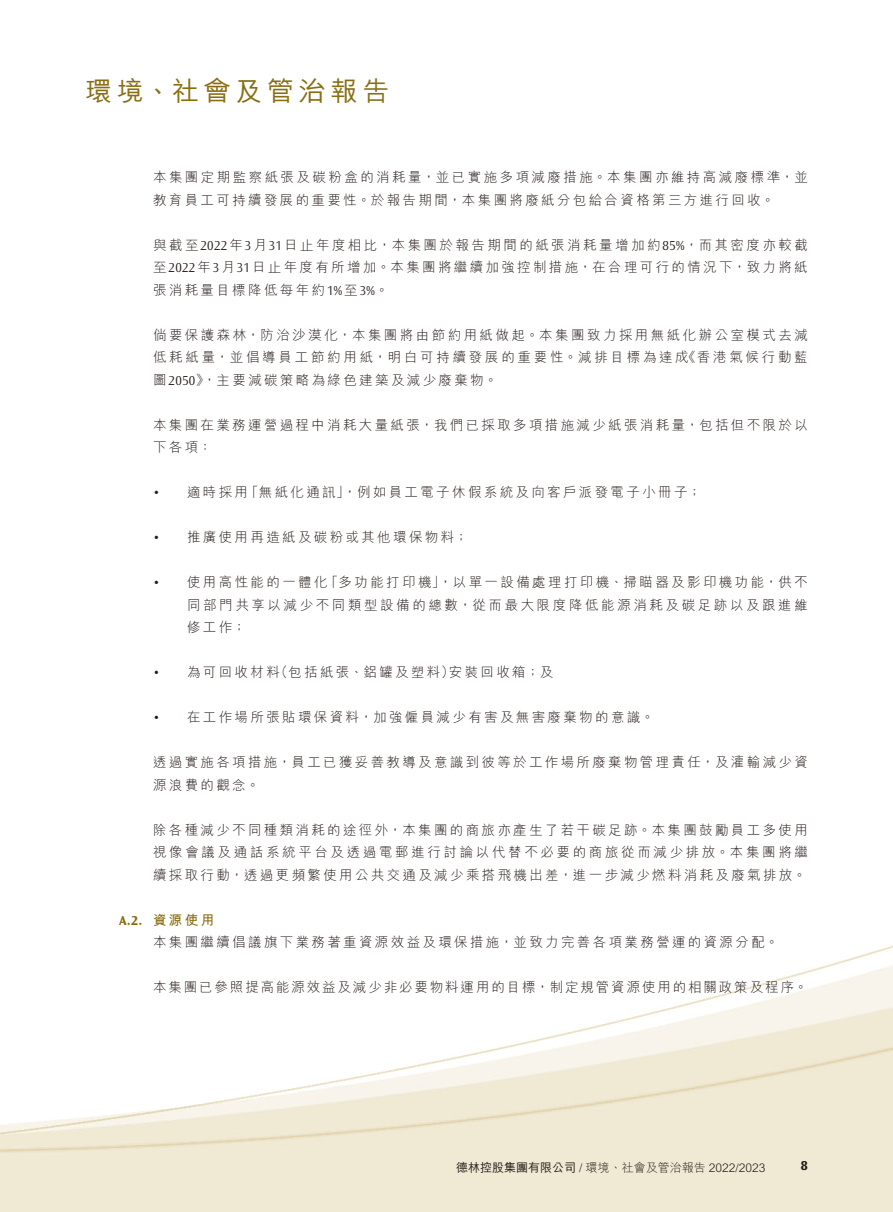
<style>
.page{position:relative;width:893px;height:1212px;background:#fff}
.page>*{position:absolute;margin:0;border:0;box-sizing:border-box;transform-origin:0 0}
.t1{font:500 27px "M Hei HK";letter-spacing:.175em;color:#886e13}
.t2{font:300 13.5px/22.5px "M Hei HK";letter-spacing:.175em;color:#231916}
.t3{font:300 13.5px "M Hei HK";letter-spacing:.14em;color:#231916}
.t4{font:300 13.5px "Ocean Sans Std";color:#231916}
.t5{font:700 13.5px "M Hei HK";color:#886e13}
.t6{font:700 13.5px "Ocean Sans Std";color:#886e13}
.t7{font:700 13.5px "Ocean Sans Std";color:#231916}
.t8{font:300 12px "M Hei HK";color:#231916}
.s1{font-family:"Ocean Sans Std"}
.s2{font-weight:500}
</style>
<div class="page">
<img style="left:0;top:945px;width:893px;height:267px">
<h1 class="t1" style="left:85px;top:72px;width:306px">環境、社會及管治報告</h1>
<p class="t2" style="left:153px;top:166px;width:656px">本集團定期監察紙張及碳粉盒的消耗量，並已實施多項減廢措施。本集團亦維持高減廢標準，並教育員工可持續發展的重要性。於報告期間，本集團將廢紙分包給合資格第三方進行回收。</p>
<p class="t2" style="left:153px;top:233px;width:656px;text-align:justify">與截至<span class="s1">2022</span>年<span class="s1">3</span>月<span class="s1">31</span>日止年度相比，本集團於報告期間的紙張消耗量增加約<span class="s1">85%</span>，而其密度亦較截至<span class="s1">2022</span>年<span class="s1">3</span>月<span class="s1">31</span>日止年度有所增加。本集團將繼續加強控制措施，在合理可行的情況下，致力將紙張消耗量目標降低每年約<span class="s1">1%</span>至<span class="s1">3%</span>。</p>
<p class="t2" style="left:153px;top:323px;width:656px;text-align:justify">倘要保護森林，防治沙漠化，本集團將由節約用紙做起。本集團致力採用無紙化辦公室模式去減低耗紙量，並倡導員工節約用紙，明白可持續發展的重要性。減排目標為達 《成香港氣候行動藍圖<span class="s1">2050</span> ，》主要減碳策略為綠色建築及減少廢棄物。</p>
<p class="t2" style="left:153px;top:413px;width:656px">本集團在業務運營過程中消耗大量紙張，我們已採取多項措施減少紙張消耗量，包括但不限於以下各項：</p>
<p class="t2" style="left:245px;top:481px;width:458px">「無紙化通訊，」例如員工電子休假系統及向客戶派發電子小冊子;</p>
<p class="t2" style="left:187px;top:481px;width:63px">適時採用</p>
<p class="t4" style="left:153px;top:485px;width:8px">•</p>
<p class="t4" style="left:153px;top:530px;width:8px">•</p>
<p class="t2" style="left:187px;top:526px;width:282px">推廣使用再造紙及碳粉或其他環保物料;</p>
<p class="t4" style="left:153px;top:575px;width:8px">•</p>
<p class="t2" style="left:187px;top:571px;width:142px">使用高性能的一體化</p>
<p class="t2" style="left:325px;top:571px;width:485px">「多功能打印機，」以單一設備處理打印機、掃瞄器及影印機功能，供不</p>
<p class="t4" style="left:153px;top:665px;width:8px">•</p>
<p class="t2" style="left:187px;top:593px;width:622px">同部門共享以減少不同類型設備的總數，從而最大限度降低能源消耗及碳足跡以及跟進維修工作;</p>
<p class="t2" style="left:449px;top:661px;width:106px">安裝回收箱；及</p>
<p class="t2" style="left:274px;top:661px;width:181px">（包括紙張、鋁罐及塑料）</p>
<p class="t2" style="left:187px;top:661px;width:94px">為可回收材料</p>
<p class="t6" style="left:119px;top:913px;width:25px">A.2.</p>
<p class="t2" style="left:187px;top:706px;width:469px">在工作場所張貼環保資料，加強僱員減少有害及無害廢棄物的意識。</p>
<p class="t4" style="left:153px;top:710px;width:8px">•</p>
<p class="t2" style="left:153px;top:751px;width:656px">透過實施各項措施，員工已獲妥善教導及意識到彼等於工作場所廢棄物管理責任，及灌輸減少資源浪費的觀念。</p>
<p class="t2" style="left:153px;top:818px;width:656px;text-align:justify">除各種減少不同種類消耗的途徑外，本集團的商旅亦產生了若干碳足跡。本集團鼓勵員工多使用視像會議及通話系統平台及透過電郵進行討論以代替不必要的商旅從而減少排放。本集團將繼續採取行動，透過更頻繁使用公共交通及減少乘搭飛機出差，進一步減少燃料消耗及廢氣排放。</p>
<p class="t5" style="left:153px;top:910px;width:63px">資源使用</p>
<p class="t2" style="left:153px;top:931px;width:627px">本集團繼續倡議旗下業務著重資源效益及環保措施，並致力完善各項業務營運的資源分配。</p>
<p class="t3" style="left:153px;top:980px;width:656px">本集團已參照提高能源效益及減少非必要物料運用的目標，制定規管資源使用的相關政策及程序。</p>
<p class="t8" style="left:456px;top:1161px;width:311px"><span class="s2">德林控股集團有限公司</span> / 環境、社會及管治報告 2022/2023</p>
<p class="t7" style="left:801px;top:1158px;width:9px">8</p>
</div>
